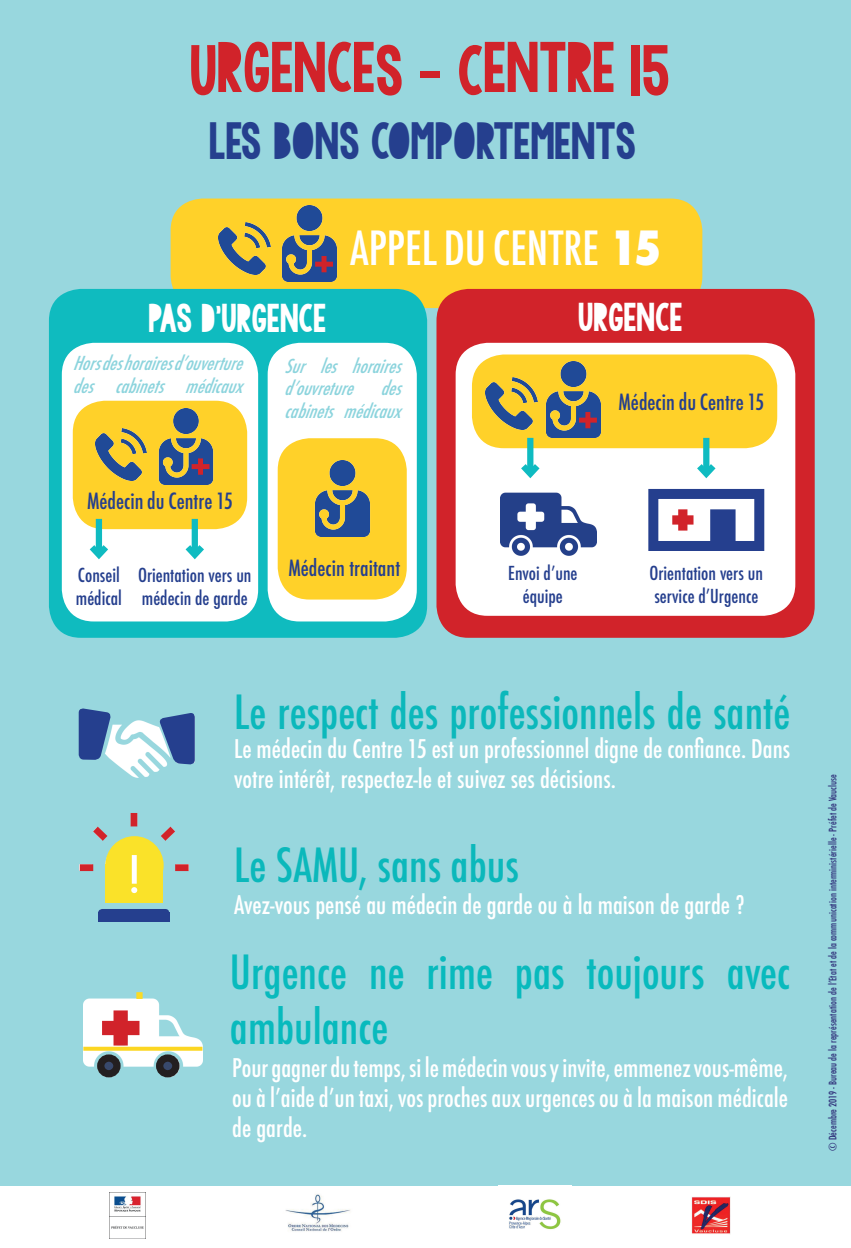
<style>
.page{position:relative;width:851px;height:1248px;background:#fff}
.page>*{position:absolute;margin:0;border:0;box-sizing:border-box;transform-origin:0 0}
.t1{font:67.5px "KGBLESSYOURHEART";color:#d1232a}
.t2{font:500 condensed 50px "Futura";color:#fff}
.t3{font:49.5px "KGBLESSYOURHEART";color:#253f8e}
.t4{font:500 condensed 45.75px "Futura";color:#0bb8bb}
.t5{font:500 condensed 45.75px/54.9px "Futura";color:#08babd}
.t6{font:500 condensed 45.75px "Futura";color:#fff}
.t7{font:38px "KGBLESSYOURHEART";color:#fff}
.t8{font:500 condensed 25px/30px "Futura";color:#fff}
.t9{font:500 condensed 21.75px "Futura";color:#253f8e}
.t10{font:500 condensed 18.75px/22.5px "Futura";color:#253f8e}
.t11{font:italic 500 condensed 18.75px/22.5px "Futura";color:#8cd4dd;text-align:justify}
.t12{font:500 condensed 10px "Futura";color:#2e2e79}
.s1{font-weight:800}
</style>
<div class="page">
<img style="left:279px;top:1185px;width:78px;height:46px">
<div style="left:0;top:0;width:850px;height:1185px;background:#98d7de"></div>
<div style="left:171px;top:198px;width:531px;height:110px;background:#ffd129;border-radius:32px"></div>
<img style="left:109px;top:1192px;width:36px;height:46px">
<img style="left:509px;top:1199px;width:52px;height:31px">
<img style="left:691px;top:1197px;width:40px;height:37px">
<div style="left:49px;top:289px;width:378px;height:348px;background:#0fbbbf;border-radius:32px"></div>
<div style="left:436px;top:289px;width:378px;height:348px;background:#d1232a;border-radius:32px"></div>
<div style="left:62px;top:343px;width:196px;height:278px;background:#fff;border-radius:32px"></div>
<div style="left:267px;top:343px;width:150px;height:278px;background:#fff;border-radius:32px"></div>
<div style="left:455px;top:343px;width:340px;height:272px;background:#fff;border-radius:32px"></div>
<img style="left:500px;top:492px;width:96px;height:64px">
<div style="left:648px;top:489px;width:116px;height:62px;border:10px solid #253f8e"></div>
<div style="left:710px;top:509px;width:25px;height:33px;background:#253f8e;border:2px solid #253f8e"></div>
<div style="left:678px;top:509px;width:9px;height:21px;background:#d1232a"></div>
<div style="left:672px;top:515px;width:21px;height:9px;background:#d1232a"></div>
<div style="left:73px;top:400px;width:174px;height:129px;background:#ffd129;border-radius:32px"></div>
<img style="left:158px;top:409px;width:56px;height:75px">
<div style="left:198px;top:458px;width:5px;height:16px;background:#d1232a"></div>
<div style="left:191px;top:464px;width:18px;height:5px;background:#d1232a"></div>
<img style="left:95px;top:429px;width:52px;height:51px">
<div style="left:96px;top:519px;width:6px;height:35px;background:#0fbbc1"></div>
<svg style="left:89px;top:538px;width:19px;height:22px"></svg>
<div style="left:192px;top:519px;width:6px;height:35px;background:#0fbbc1"></div>
<svg style="left:185px;top:538px;width:19px;height:22px"></svg>
<div style="left:278px;top:438px;width:128px;height:161px;background:#ffd129;border-radius:32px"></div>
<img style="left:314px;top:460px;width:57px;height:76px">
<div style="left:472px;top:354px;width:305px;height:94px;background:#ffd129;border-radius:32px"></div>
<img style="left:537px;top:361px;width:65px;height:76px">
<div style="left:585px;top:412px;width:5px;height:16px;background:#d1232a"></div>
<div style="left:579px;top:417px;width:17px;height:5px;background:#d1232a"></div>
<img style="left:486px;top:378px;width:51px;height:51px">
<div style="left:527px;top:438px;width:6px;height:35px;background:#0fbbc1"></div>
<svg style="left:521px;top:457px;width:19px;height:22px"></svg>
<div style="left:703px;top:438px;width:6px;height:35px;background:#0fbbc1"></div>
<svg style="left:697px;top:457px;width:19px;height:22px"></svg>
<img style="left:281px;top:206px;width:57px;height:75px">
<div style="left:321px;top:256px;width:5px;height:16px;background:#d1232a"></div>
<div style="left:315px;top:262px;width:18px;height:5px;background:#d1232a"></div>
<img style="left:218px;top:223px;width:52px;height:51px">
<img style="left:80px;top:813px;width:108px;height:108px">
<img style="left:81px;top:720px;width:111px;height:58px">
<img style="left:83px;top:998px;width:119px;height:80px">
<div style="left:101px;top:1057px;width:16px;height:16px;background:#38496c;border-radius:50%"></div>
<div style="left:97px;top:1054px;width:24px;height:23px;border:7px solid #231f20;border-radius:50%"></div>
<svg style="left:83px;top:1046px;width:119px;height:4px"></svg>
<div style="left:113px;top:1010px;width:15px;height:35px;background:#d1232a"></div>
<div style="left:102px;top:1020px;width:37px;height:15px;background:#d1232a"></div>
<div style="left:160px;top:1057px;width:16px;height:16px;background:#38496c;border-radius:50%"></div>
<div style="left:156px;top:1054px;width:23px;height:23px;border:7px solid #231f20;border-radius:50%"></div>
<div style="left:136px;top:992px;width:7px;height:6px;background:#fadb24"></div>
<div style="left:98px;top:912px;width:71px;height:9px;background:#253f8e"></div>
<div style="left:98px;top:908px;width:71px;height:10px;background:#253f8e;border-radius:4px"></div>
<div style="left:105px;top:864px;width:58px;height:38px;background:#fae229"></div>
<div style="left:108px;top:839px;width:52px;height:52px;background:#fae229;border-radius:50%"></div>
<div style="left:105px;top:836px;width:59px;height:58px;border:6px solid #fae229;border-radius:50%"></div>
<div style="left:131px;top:812px;width:6px;height:14px;background:#d1232a"></div>
<div style="left:175px;top:864px;width:14px;height:7px;background:#d1232a"></div>
<div style="left:80px;top:864px;width:13px;height:7px;background:#d1232a"></div>
<svg style="left:86px;top:819px;width:29px;height:28px"></svg>
<svg style="left:153px;top:819px;width:29px;height:28px"></svg>
<svg style="left:158px;top:713px;width:37px;height:51px;background:#506da7"></svg>
<svg style="left:79px;top:708px;width:32px;height:51px;background:#415f9f"></svg>
<h1 class="t1" style="left:189px;top:28px;width:481px">URGENCES - CENTRE 15</h1>
<h3 class="t3" style="left:209px;top:110px;width:428px">LES BONS COMPORTEMENTS</h3>
<h3 class="t6" style="left:350px;top:219px;width:312px">APPEL DU CENTRE <span class="s1">15</span></h3>
<h3 class="t7" style="left:148px;top:294px;width:179px">PAS D’URGENCE</h3>
<h3 class="t7" style="left:577px;top:293px;width:106px">URGENCE</h3>
<p class="t11" style="left:73px;top:352px;width:179px">Horsdeshorairesd’ouverture des cabinets médicaux</p>
<p class="t9" style="left:87px;top:486px;width:147px">Médecin du Centre 15</p>
<p class="t11" style="left:284px;top:355px;width:126px">Sur les horaires d’ouvreture des cabinets médicaux</p>
<p class="t9" style="left:618px;top:388px;width:147px">Médecin du Centre 15</p>
<p class="t9" style="left:288px;top:554px;width:113px">Médecin traitant</p>
<p class="t10" style="left:508px;top:562px;width:71px;text-align:center">Envoi d’une équipe</p>
<p class="t10" style="left:76px;top:564px;width:48px">Conseil médical</p>
<p class="t10" style="left:138px;top:564px;width:115px">Orientation vers un médecin de garde</p>
<p class="t10" style="left:649px;top:562px;width:115px">Orientation vers un service d’Urgence</p>
<h2 class="t2" style="left:127px;top:842px;width:15px">!</h2>
<h3 class="t4" style="left:234px;top:682px;width:557px">Le respect des professionnels de santé</h3>
<p class="t8" style="left:234px;top:733px;width:557px">Le médecin du Centre 15 est un professionnel digne de confiance. Dans votre intérêt, respectez-le et suivez ses décisions.</p>
<h3 class="t4" style="left:234px;top:835px;width:286px">Le SAMU, sans abus</h3>
<p class="t8" style="left:234px;top:889px;width:512px">Avez-vous pensé au médecin de garde ou à la maison de garde ?</p>
<h3 class="t5" style="left:230px;top:944px;width:561px">Urgence ne rime pas toujours avec ambulance</h3>
<p class="t8" style="left:232px;top:1053px;width:557px;text-align:justify">Pour gagner du temps, si le médecin vous y invite, emmenez vous-même, ou à l’aide d’un taxi, vos proches aux urgences ou à la maison médicale de garde.</p>
<p class="t12" style="left:826px;top:1150px;width:378px;rotate:-90deg">© Décembre 2019 - Bureau de la représentation de l’Etat et de la communication interministérielle - Préfet de Vaucluse</p>
</div>
